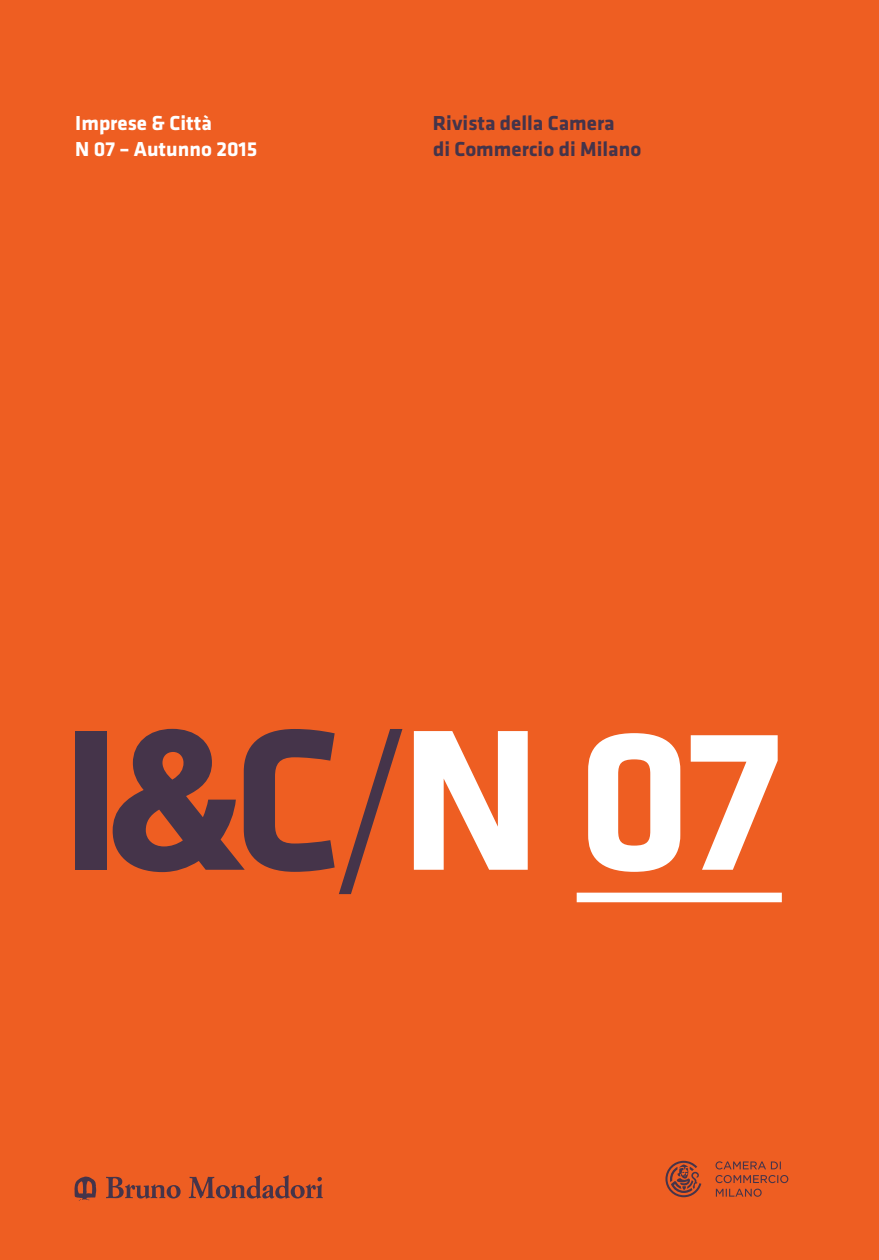
<style>
.page{position:relative;width:879px;height:1260px;background:#fff}
.page>*{position:absolute;margin:0;border:0;box-sizing:border-box;transform-origin:0 0}
.t1{font:700 208.25px "Klavika";color:#fff}
.t2{font:700 21px/26.2px "Klavika";color:#45344a}
.t3{font:700 21px/26.2px "Klavika";color:#fff}
.s1{color:#45344a}
.s2{font-family:"BW Haas Head 75";font-size:196px;color:#45344a}
.s3{font-weight:300;color:#45344a}
</style>
<div class="page">
<div style="left:0;top:0;width:878px;height:1260px;background:#ee5e22"></div>
<div style="left:576px;top:893px;width:205px;height:9px;background:#fff"></div>
<svg style="left:665px;top:1161px;width:123px;height:36px"></svg>
<svg style="left:74px;top:1176px;width:22px;height:25px"></svg>
<svg style="left:106px;top:1177px;width:74px;height:22px"></svg>
<svg style="left:189px;top:1175px;width:133px;height:24px"></svg>
<p class="t3" style="left:75px;top:110px;width:183px">Imprese &amp; Città<br>N 07 – Autunno 2015</p>
<p class="t2" style="left:432px;top:110px;width:210px">Rivista della Camera<br>di Commercio di Milano</p>
<h1 class="t1" style="left:60px;top:687px;width:722px"><span class="s1">I</span><span class="s2">&amp;</span><span class="s1">C</span><span class="s3">/</span>N 07</h1>
</div>
